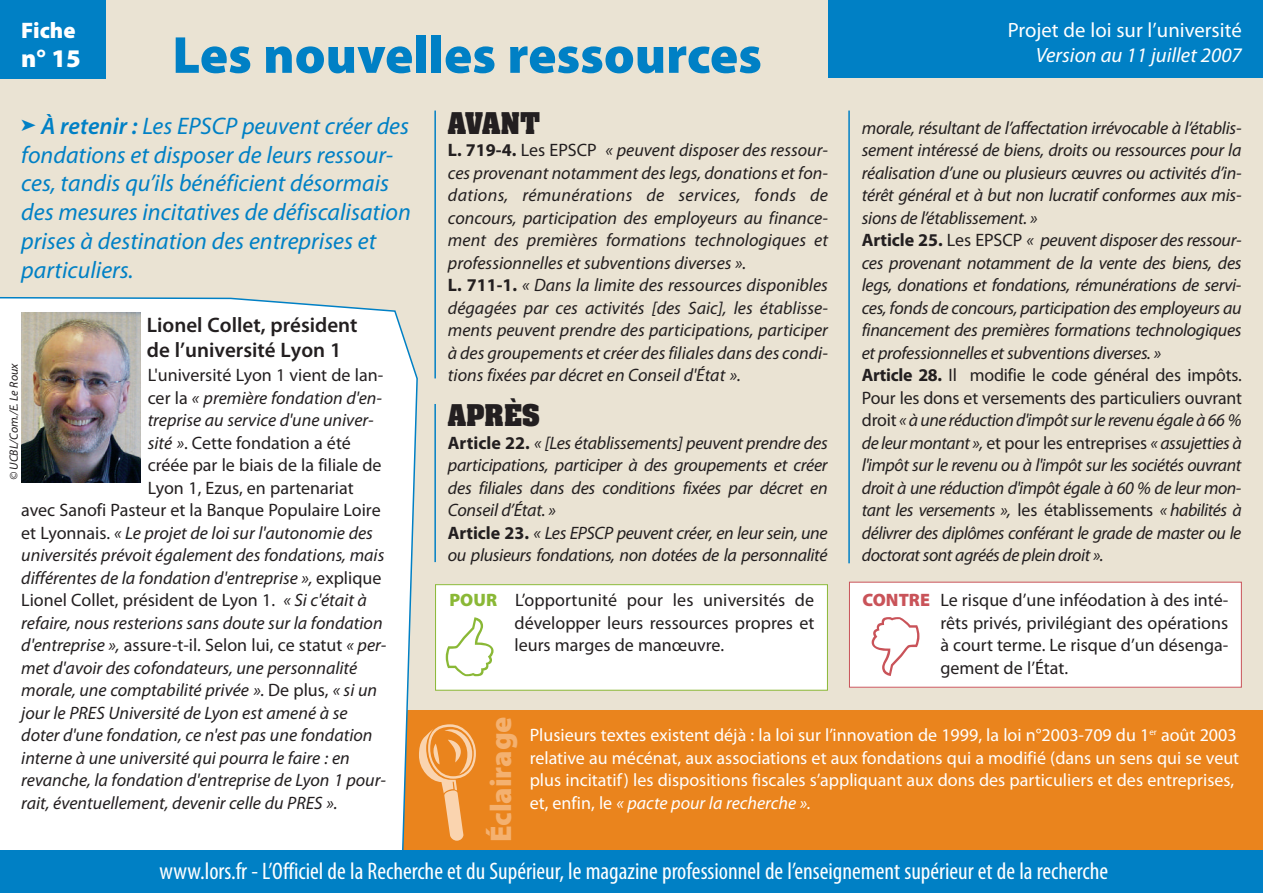
<style>
.page{position:relative;width:1263px;height:893px;background:#eae3d3}
.page>*{position:absolute;margin:0;border:0;box-sizing:border-box;transform-origin:0 0}
.t1{font:900 52.5px "Myriad Pro";color:#0080c5}
.t2{font:900 30px "Myriad Pro";color:#f4b170}
.t3{font:700 25.5px "Aachen Std";color:#231f20}
.t4{font:900 25.5px "Myriad Pro";color:#fff}
.t5{font:italic 24px/28.8px "Myriad Pro";color:#0080c5}
.t6{font:condensed 24px "Myriad Pro";color:#fff}
.t7{font:900 22.5px "Myriad Pro";color:#fff}
.t8{font:600 21px/25.2px "Myriad Pro";color:#231f20}
.t9{font:20.7px "Myriad Pro";color:#fff}
.t10{font:italic 20.7px "Myriad Pro";color:#fff}
.t11{font:italic 18px/22.5px "Myriad Pro";letter-spacing:-.015em;color:#231f20}
.t12{font:18px/22.5px "Myriad Pro";color:#231f20;text-align:justify}
.t13{font:18px/22.5px "Myriad Pro";color:#fff}
.t14{font:italic 12px "Myriad Pro";color:#231f20}
.s1{font-weight:600}
.s2{font-style:normal}
.s3{font-style:italic}
.s4{font-weight:700;font-style:normal}
.s5{font-weight:900;color:#8ab836}
.s6{font-weight:900;color:#c95359}
</style>
<div class="page">
<div style="left:399px;top:710px;width:864px;height:174px;background:#ea841d"></div>
<div style="left:828px;top:0;width:435px;height:77px;background:#0080c5"></div>
<div style="left:0;top:0;width:106px;height:78px;background:#0080c5"></div>
<div style="left:435px;top:585px;width:392px;height:105px;background:#fff"></div>
<div style="left:435px;top:584px;width:393px;height:107px;border:1px solid #8ab836"></div>
<div style="left:849px;top:582px;width:392px;height:105px;background:#fff"></div>
<div style="left:849px;top:582px;width:393px;height:106px;border:1px solid #c95359"></div>
<hr style="left:434px;top:111px;width:2px;height:267px;background:#0080c5">
<hr style="left:434px;top:404px;width:2px;height:158px;background:#0080c5">
<hr style="left:848px;top:111px;width:2px;height:452px;background:#0080c5">
<div style="left:0;top:297px;width:418px;height:553px;background:#fff"></div>
<div style="left:0;top:850px;width:1263px;height:43px;background:#0080c5"></div>
<img style="left:22px;top:313px;width:118px;height:170px">
<p class="t7" style="left:21px;top:22px;width:56px">Fiche</p>
<h3 class="t4" style="left:21px;top:49px;width:61px">n° 15</h3>
<h1 class="t1" style="left:172px;top:35px;width:591px">Les nouvelles ressources</h1>
<p class="t9" style="left:1008px;top:22px;width:235px">Projet de loi sur l’université</p>
<p class="t10" style="left:1036px;top:47px;width:208px">Version au 11 juillet 2007</p>
<h3 class="t5" style="left:21px;top:113px;width:391px">➤ <span class="s1">À retenir :</span> Les EPSCP peuvent créer des fondations et disposer de leurs ressour&shy;ces, tandis qu’ils bénéficient désormais des mesures incitatives de défiscalisation prises à destination des entreprises et particuliers.</h3>
<p class="t8" style="left:147px;top:314px;width:212px">Lionel Collet, président de l’université Lyon 1</p>
<p class="t14" style="left:9px;top:480px;width:119px;rotate:-90deg">© UCBL/Com./E. Le Roux</p>
<p class="t12" style="left:148px;top:365px;width:237px">L'université Lyon 1 vient de lan-</p>
<p class="t11" style="left:148px;top:388px;width:236px"><span class="s2">cer la</span> « première fondation d'en-</p>
<p class="t11" style="left:148px;top:410px;width:228px">treprise au service d'une univer-</p>
<p class="t12" style="left:148px;top:433px;width:205px"><span class="s3">sité »</span>. Cette fondation a été</p>
<p class="t12" style="left:148px;top:455px;width:235px">créée par le biais de la filiale de</p>
<p class="t12" style="left:148px;top:478px;width:207px">Lyon 1, Ezus, en partenariat</p>
<p class="t12" style="left:21px;top:500px;width:361px">avec Sanofi Pasteur et la Banque Populaire Loire</p>
<p class="t11" style="left:21px;top:523px;width:353px"><span class="s2">et Lyonnais.</span> « Le projet de loi sur l'autonomie des</p>
<p class="t11" style="left:21px;top:545px;width:365px">universités prévoit également des fondations, mais</p>
<p class="t11" style="left:21px;top:568px;width:362px">différentes de la fondation d'entreprise », <span class="s2">explique</span></p>
<p class="t12" style="left:21px;top:590px;width:347px">Lionel Collet, président de Lyon 1. <span class="s3">« Si c'était à</span></p>
<p class="t11" style="left:21px;top:613px;width:363px">refaire, nous resterions sans doute sur la fondation</p>
<p class="t12" style="left:21px;top:635px;width:367px"><span class="s3">d'entreprise »,</span> assure-t-il. Selon lui, ce statut <span class="s3">« per-</span></p>
<p class="t11" style="left:21px;top:658px;width:338px">met d'avoir des cofondateurs, une personnalité</p>
<p class="t11" style="left:21px;top:680px;width:357px">morale, une comptabilité privée ». <span class="s2">De plus,</span> « si un</p>
<p class="t11" style="left:21px;top:703px;width:328px">jour le PRES Université de Lyon est amené à se</p>
<p class="t11" style="left:21px;top:725px;width:353px">doter d'une fondation, ce n'est pas une fondation</p>
<p class="t11" style="left:21px;top:748px;width:330px">interne à une université qui pourra le faire : en</p>
<p class="t11" style="left:21px;top:770px;width:366px">revanche, la fondation d'entreprise de Lyon 1 pour-</p>
<p class="t11" style="left:21px;top:793px;width:318px">rait, éventuellement, devenir celle du PRES ».</p>
<h3 class="t3" style="left:448px;top:110px;width:93px">AVANT</h3>
<p class="t11" style="left:448px;top:140px;width:382px"><span class="s4">L. 719-4.</span> <span class="s2">Les EPSCP</span> « peuvent disposer des ressour&shy;ces provenant notamment des legs, donations et fon&shy;dations, rémunérations de services, fonds de concours, participation des employeurs au finance&shy;ment des premières formations technologiques et professionnelles et subventions diverses ».<br><span class="s4">L. 711-1.</span> « Dans la limite des ressources disponibles dégagées par ces activités [des Saic], les établisse&shy;ments peuvent prendre des participations, participer à des groupements et créer des filiales dans des condi&shy;tions fixées par décret en Conseil d'État ».</p>
<h3 class="t3" style="left:448px;top:403px;width:94px">APRÈS</h3>
<p class="t11" style="left:448px;top:433px;width:381px"><span class="s4">Article 22.</span> « [Les établissements] peuvent prendre des participations, participer à des groupements et créer des filiales dans des conditions fixées par décret en Conseil d’État. »<br><span class="s4">Article 23.</span> « Les EPSCP peuvent créer, en leur sein, une ou plusieurs fondations, non dotées de la personnalité</p>
<p class="t11" style="left:862px;top:118px;width:382px">morale, résultant de l’affectation irrévocable à l’établis&shy;sement intéressé de biens, droits ou ressources pour la réalisation d’une ou plusieurs œuvres ou activités d’in&shy;térêt général et à but non lucratif conformes aux mis&shy;sions de l’établissement. »<br><span class="s4">Article 25.</span> <span class="s2">Les EPSCP</span> « peuvent disposer des ressour&shy;ces provenant notamment de la vente des biens, des legs, donations et fondations, rémunérations de servi&shy;ces, fonds de concours, participation des employeurs au financement des premières formations technologiques et professionnelles et subventions diverses. »<br><span class="s4">Article 28.</span> <span class="s2">Il modifie le code général des impôts.<br>Pour les dons et versements des particuliers ouvrant droit</span> « à une réduction d'impôt sur le revenu égale à 66 % de leur montant », <span class="s2">et pour les entreprises</span> « assujetties à l'impôt sur le revenu ou à l'impôt sur les sociétés ouvrant droit à une réduction d'impôt égale à 60 % de leur mon&shy;tant les versements », <span class="s2">les établissements</span> « habilités à délivrer des diplômes conférant le grade de master ou le doctorat sont agréés de plein droit ».</p>
<p class="t12" style="left:514px;top:590px;width:301px;text-indent:-65px"><span class="s5">POUR</span> L’opportunité pour les universités de développer leurs ressources propres et leurs marges de manœuvre.</p>
<p class="t12" style="left:940px;top:590px;width:289px;text-indent:-78px"><span class="s6">CONTRE</span> Le risque d’une inféodation à des inté&shy;rêts privés, privilégiant des opérations à court terme. Le risque d’un désenga&shy;gement de l’État.</p>
<h2 class="t2" style="left:490px;top:842px;width:128px;rotate:-90deg">Éclairage</h2>
<p class="t13" style="left:530px;top:725px;width:711px">Plusieurs textes existent déjà : la loi sur l’innovation de 1999, la loi n°2003-709 du 1<sup>er</sup> août 2003 relative au mécénat, aux associations et aux fondations qui a modifié (dans un sens qui se veut plus incitatif) les dispositions fiscales s’appliquant aux dons des particuliers et des entreprises, et, enfin, le <span class="s3">« pacte pour la recherche ».</span></p>
<h3 class="t6" style="left:159px;top:863px;width:950px">www.lors.fr - L’Officiel de la Recherche et du Supérieur, le magazine professionnel de l’enseignement supérieur et de la recherche</h3>
</div>
